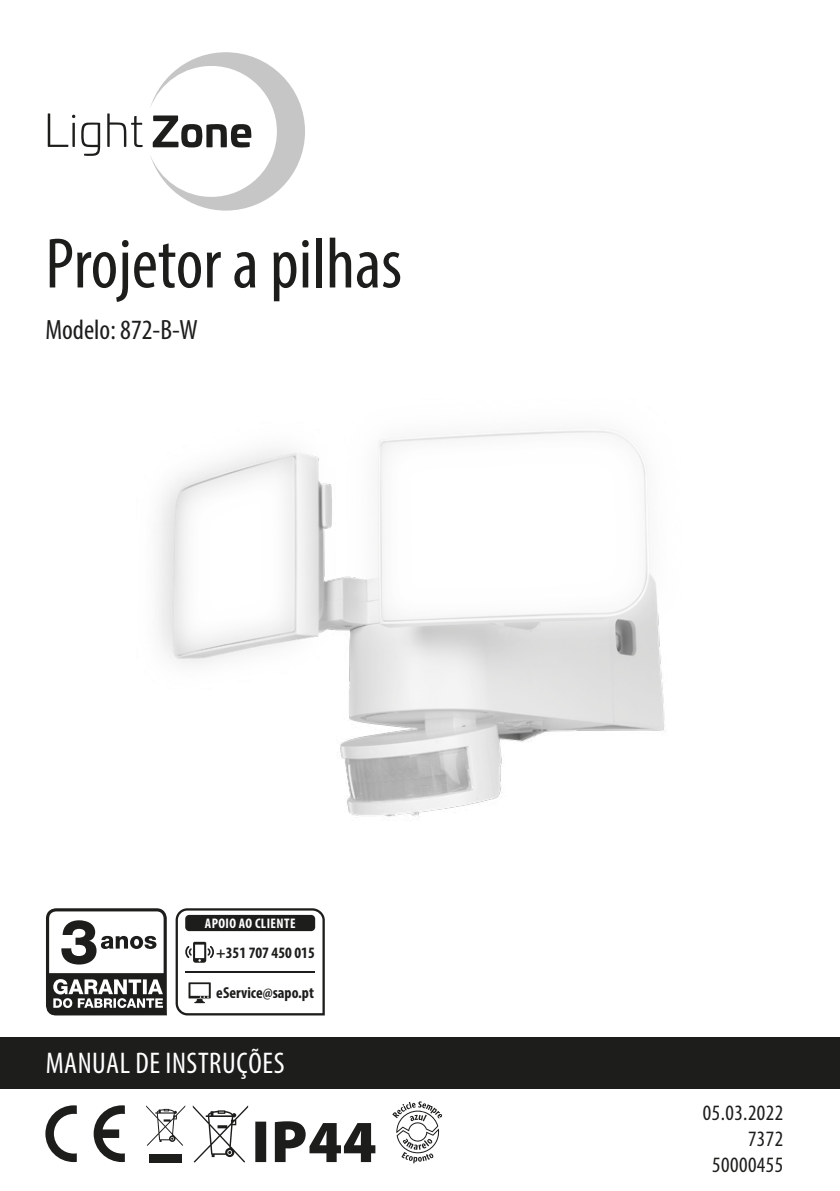
<style>
.page{position:relative;width:840px;height:1191px;background:#fff}
.page>*{position:absolute;margin:0;border:0;box-sizing:border-box;transform-origin:0 0}
.t1{font:condensed 72px "Myriad Pro";color:#1d1d1b}
.t2{font:condensed 30px "Myriad Pro";letter-spacing:.02em;color:#fff}
.t3{font:condensed 28px "Myriad Pro";color:#1d1d1b}
.t4{font:condensed 22px/26px "Myriad Pro";letter-spacing:.02em;color:#1d1d1b;text-align:right}
.t5{font:700 condensed 16px "Myriad Pro";color:#1d1d1b}
.t6{font:700 condensed 14px "Myriad Pro";letter-spacing:.03em;color:#fff}
</style>
<div class="page">
<div style="left:0;top:1037px;width:839px;height:52px;background:#1d1d1b"></div>
<svg style="left:175px;top:987px;width:149px;height:28px"></svg>
<svg style="left:46px;top:987px;width:121px;height:28px"></svg>
<img style="left:46px;top:429px;width:621px;height:558px">
<svg style="left:94px;top:1105px;width:31px;height:57px"></svg>
<svg style="left:45px;top:1105px;width:32px;height:57px"></svg>
<svg style="left:146px;top:1105px;width:39px;height:40px"></svg>
<div style="left:149px;top:1154px;width:33px;height:8px;background:#1d1d1b"></div>
<svg style="left:193px;top:1105px;width:55px;height:57px"></svg>
<svg style="left:255px;top:1121px;width:120px;height:41px"></svg>
<svg style="left:392px;top:1101px;width:50px;height:62px"></svg>
<svg style="left:48px;top:52px;width:257px;height:159px"></svg>
<h1 class="t1" style="left:45px;top:220px;width:358px">Projetor a pilhas</h1>
<h3 class="t3" style="left:45px;top:313px;width:154px">Modelo: 872-B-W</h3>
<p class="t6" style="left:205px;top:914px;width:92px">APOIO AO CLIENTE</p>
<p class="t5" style="left:216px;top:942px;width:100px">+351 707 450 015</p>
<p class="t5" style="left:216px;top:982px;width:99px">eService@sapo.pt</p>
<h2 class="t2" style="left:46px;top:1044px;width:240px">MANUAL DE INSTRUÇÕES</h2>
<h3 class="t4" style="left:702px;top:1099px;width:82px">05.03.2022<br>7372<br>50000455</h3>
</div>
